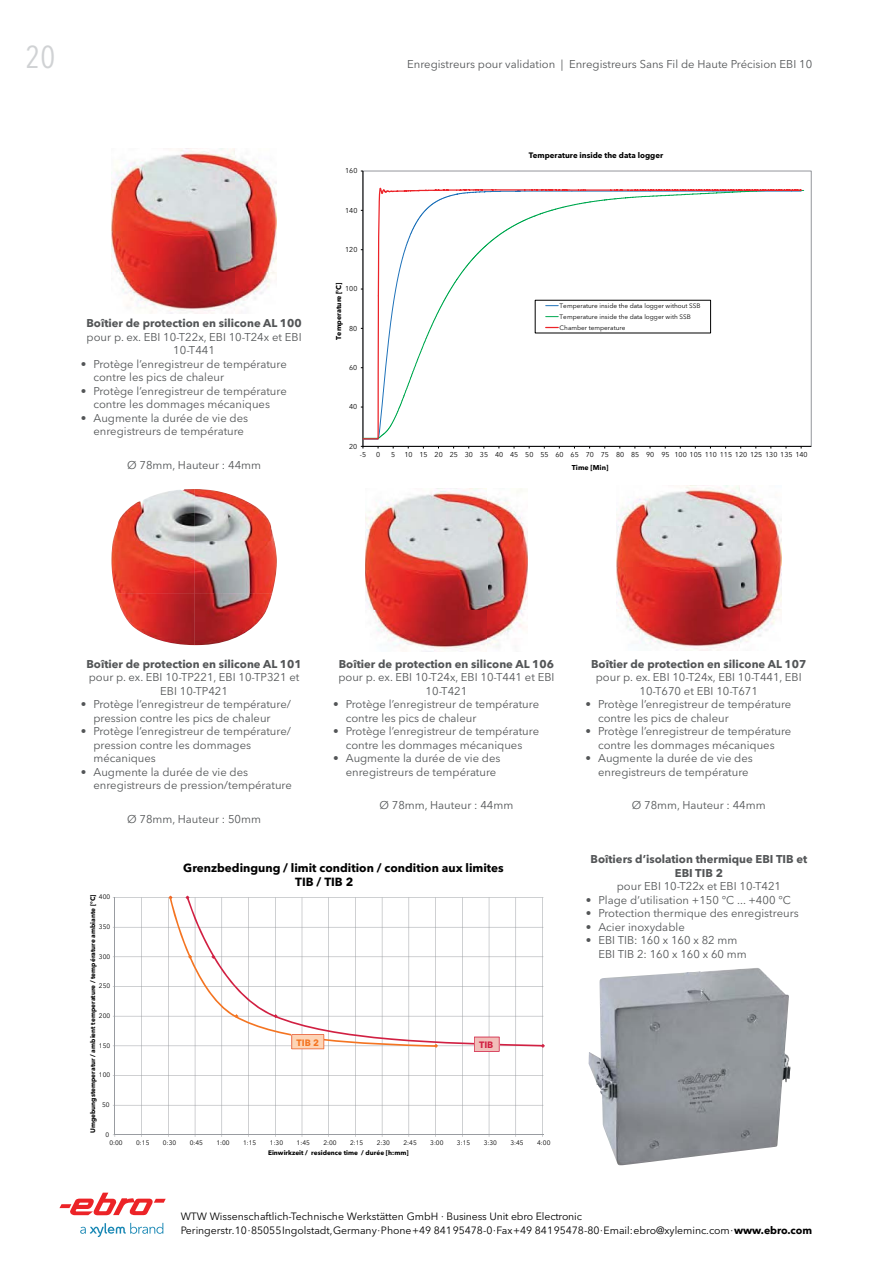
<style>
.page{position:relative;width:893px;height:1263px;background:#fff}
.page>*{position:absolute;margin:0;border:0;box-sizing:border-box;transform-origin:0 0}
.t1{font:condensed 31.5px "Avenir Next LT Pro";color:#d0d2d4}
.t2{font:700 11.7px/14.4px "Avenir Next LT Pro";color:#000}
.t3{font:11.25px/13.5px "Avenir Next LT Pro";color:#535557}
.t4{font:700 11.25px/13.5px "Avenir Next LT Pro";color:#535557;text-align:center}
.t5{font:10.5px/13.5px "Avenir Next LT Pro";letter-spacing:-.005em;color:#000}
.t6{font:700 9.15px "Avenir Next LT Pro";color:#f47421}
.t7{font:700 9.15px "Avenir Next LT Pro";color:#d12042}
.t8{font:700 7.8px "Avenir Next LT Pro";color:#000}
.t9{font:7.05px "Avenir Next LT Pro";color:#000}
.t10{font:700 7.05px "Avenir Next LT Pro";color:#000}
.t11{font:6.45px/10.9px "Avenir Next LT Pro";color:#000}
.t12{font:700 6.45px "Avenir Next LT Pro";color:#000}
.s1{font-weight:700}
</style>
<div class="page">
<hr style="left:115px;top:1105px;width:428px;height:1px;background:#999ca1">
<hr style="left:115px;top:1075px;width:428px;height:1px;background:#999ca1">
<hr style="left:115px;top:1046px;width:428px;height:1px;background:#999ca1">
<hr style="left:115px;top:1016px;width:428px;height:1px;background:#999ca1">
<hr style="left:115px;top:986px;width:428px;height:1px;background:#999ca1">
<hr style="left:115px;top:957px;width:428px;height:1px;background:#999ca1">
<hr style="left:115px;top:927px;width:428px;height:1px;background:#999ca1">
<hr style="left:115px;top:897px;width:428px;height:1px;background:#999ca1">
<hr style="left:141px;top:898px;width:1px;height:237px;background:#999ca1">
<hr style="left:168px;top:898px;width:1px;height:237px;background:#999ca1">
<hr style="left:195px;top:898px;width:1px;height:237px;background:#999ca1">
<hr style="left:222px;top:898px;width:1px;height:237px;background:#999ca1">
<hr style="left:248px;top:898px;width:1px;height:237px;background:#999ca1">
<hr style="left:275px;top:898px;width:1px;height:237px;background:#999ca1">
<hr style="left:302px;top:898px;width:1px;height:237px;background:#999ca1">
<hr style="left:328px;top:898px;width:1px;height:237px;background:#999ca1">
<hr style="left:355px;top:898px;width:1px;height:237px;background:#999ca1">
<hr style="left:382px;top:898px;width:1px;height:237px;background:#999ca1">
<hr style="left:409px;top:898px;width:1px;height:237px;background:#999ca1">
<hr style="left:435px;top:898px;width:1px;height:237px;background:#999ca1">
<hr style="left:462px;top:898px;width:1px;height:237px;background:#999ca1">
<hr style="left:489px;top:898px;width:1px;height:237px;background:#999ca1">
<hr style="left:515px;top:898px;width:1px;height:237px;background:#999ca1">
<hr style="left:542px;top:898px;width:1px;height:237px;background:#999ca1">
<hr style="left:115px;top:898px;width:1px;height:237px;background:#999ca1">
<hr style="left:115px;top:1135px;width:428px;height:1px;background:#999ca1">
<svg style="left:438px;top:897px;width:105px;height:150px"></svg>
<svg style="left:474px;top:1037px;width:26px;height:15px"></svg>
<svg style="left:169px;top:896px;width:269px;height:153px"></svg>
<hr style="left:363px;top:171px;width:1px;height:275px;background:#000">
<hr style="left:363px;top:446px;width:448px;height:1px;background:#000">
<svg style="left:361px;top:182px;width:443px;height:258px"></svg>
<img style="left:588px;top:968px;width:203px;height:198px">
<img style="left:113px;top:489px;width:161px;height:52px">
<img style="left:111px;top:541px;width:166px;height:52px">
<img style="left:116px;top:593px;width:156px;height:52px">
<img style="left:112px;top:149px;width:165px;height:165px">
<img style="left:365px;top:489px;width:163px;height:163px">
<img style="left:616px;top:485px;width:165px;height:165px">
<svg style="left:80px;top:1223px;width:83px;height:14px"></svg>
<svg style="left:59px;top:1193px;width:107px;height:22px"></svg>
<h1 class="t1" style="left:26px;top:44px;width:31px">20</h1>
<p class="t4" style="left:86px;top:318px;width:217px">Boîtier de protection en silicone AL 100</p>
<p class="t3" style="left:87px;top:331px;width:216px;text-align:center">pour p. ex. EBI 10-T22x, EBI 10-T24x et EBI<br>10-T441</p>
<p class="t3" style="left:93px;top:358px;width:195px;text-indent:-13px">• Protège l’enregistreur de température contre les pics de chaleur</p>
<p class="t3" style="left:81px;top:385px;width:208px;text-align:center">• Protège l’enregistreur de température contre les dommages mécaniques</p>
<p class="t3" style="left:93px;top:412px;width:156px;text-indent:-13px">• Augmente la durée de vie des enregistreurs de température</p>
<p class="t3" style="left:127px;top:460px;width:135px">Ø 78mm, Hauteur : 44mm</p>
<p class="t3" style="left:407px;top:58px;width:406px">Enregistreurs pour validation | Enregistreurs Sans Fil de Haute Précision EBI 10</p>
<p class="t9" style="left:345px;top:168px;width:14px">160</p>
<p class="t9" style="left:345px;top:207px;width:14px">140</p>
<p class="t9" style="left:345px;top:247px;width:14px">120</p>
<p class="t10" style="left:336px;top:340px;width:58px;rotate:-90deg">Temperature [°C]</p>
<p class="t9" style="left:345px;top:286px;width:14px">100</p>
<p class="t9" style="left:349px;top:325px;width:10px">80</p>
<p class="t9" style="left:349px;top:365px;width:10px">60</p>
<p class="t9" style="left:349px;top:404px;width:10px">40</p>
<p class="t9" style="left:349px;top:443px;width:10px">20</p>
<p class="t8" style="left:529px;top:152px;width:136px">Temperature inside the data logger</p>
<p class="t11" style="left:560px;top:301px;width:142px">Temperature inside the data logger without SSB<br>Temperature inside the data logger with SSB<br>Chamber temperature</p>
<p class="t9" style="left:360px;top:452px;width:8px">-5</p>
<p class="t9" style="left:376px;top:452px;width:6px">0</p>
<p class="t9" style="left:391px;top:452px;width:6px">5</p>
<p class="t9" style="left:404px;top:452px;width:405px">10 15 20 25 30 35 40 45 50 55 60 65 70 75 80 85 90 95 100 105 110 115 120 125 130 135 140</p>
<p class="t10" style="left:572px;top:464px;width:38px">Time [Min]</p>
<p class="t4" style="left:86px;top:658px;width:217px">Boîtier de protection en silicone AL 101</p>
<p class="t3" style="left:89px;top:671px;width:212px;text-align:center">pour p. ex. EBI 10-TP221, EBI 10-TP321 et<br>EBI 10-TP421</p>
<p class="t3" style="left:93px;top:698px;width:199px;text-indent:-13px">• Protège l’enregistreur de température/ pression contre les pics de chaleur</p>
<p class="t3" style="left:93px;top:725px;width:199px;text-indent:-13px">• Protège l’enregistreur de température/ pression contre les dommages mécaniques</p>
<p class="t3" style="left:93px;top:766px;width:200px;text-indent:-13px">• Augmente la durée de vie des enregistreurs de pression/température</p>
<p class="t3" style="left:127px;top:813px;width:135px">Ø 78mm, Hauteur : 50mm</p>
<p class="t4" style="left:339px;top:658px;width:217px">Boîtier de protection en silicone AL 106</p>
<p class="t3" style="left:338px;top:671px;width:218px;text-align:center">pour p. ex. EBI 10-T24x, EBI 10-T441 et EBI<br>10-T421</p>
<p class="t3" style="left:346px;top:698px;width:195px;text-indent:-13px">• Protège l’enregistreur de température contre les pics de chaleur</p>
<p class="t3" style="left:333px;top:725px;width:208px;text-align:center">• Protège l’enregistreur de température contre les dommages mécaniques</p>
<p class="t3" style="left:346px;top:752px;width:156px;text-indent:-13px">• Augmente la durée de vie des enregistreurs de température</p>
<p class="t3" style="left:379px;top:800px;width:135px">Ø 78mm, Hauteur : 44mm</p>
<p class="t11" style="left:99px;top:892px;width:13px">400</p>
<p class="t12" style="left:90px;top:1133px;width:240px;rotate:-90deg">Umgebungstemperatur / ambient temperature / température ambiante [°C]</p>
<p class="t11" style="left:99px;top:922px;width:13px">350</p>
<p class="t11" style="left:99px;top:952px;width:13px">300</p>
<p class="t11" style="left:99px;top:981px;width:13px">250</p>
<p class="t11" style="left:99px;top:1011px;width:13px">200</p>
<p class="t11" style="left:99px;top:1041px;width:13px">150</p>
<p class="t11" style="left:99px;top:1070px;width:13px">100</p>
<p class="t11" style="left:102px;top:1100px;width:9px">50</p>
<p class="t11" style="left:105px;top:1130px;width:5px">0</p>
<p class="t2" style="left:295px;top:861px;width:210px;text-indent:-112px">Grenzbedingung / limit condition / condition aux limites<br>TIB / TIB 2</p>
<p class="t6" style="left:297px;top:1038px;width:24px">TIB 2</p>
<p class="t7" style="left:479px;top:1041px;width:16px">TIB</p>
<p class="t11" style="left:109px;top:1138px;width:15px">0:00</p>
<p class="t11" style="left:136px;top:1138px;width:15px">0:15</p>
<p class="t11" style="left:163px;top:1138px;width:15px">0:30</p>
<p class="t11" style="left:190px;top:1138px;width:15px">0:45</p>
<p class="t11" style="left:216px;top:1138px;width:15px">1:00</p>
<p class="t11" style="left:243px;top:1138px;width:15px">1:15</p>
<p class="t11" style="left:270px;top:1138px;width:15px">1:30</p>
<p class="t11" style="left:297px;top:1138px;width:15px">1:45</p>
<p class="t11" style="left:323px;top:1138px;width:15px">2:00</p>
<p class="t11" style="left:350px;top:1138px;width:15px">2:15</p>
<p class="t11" style="left:377px;top:1138px;width:15px">2:30</p>
<p class="t11" style="left:403px;top:1138px;width:15px">2:45</p>
<p class="t11" style="left:430px;top:1138px;width:15px">3:00</p>
<p class="t11" style="left:457px;top:1138px;width:15px">3:15</p>
<p class="t11" style="left:484px;top:1138px;width:15px">3:30</p>
<p class="t11" style="left:510px;top:1138px;width:15px">3:45</p>
<p class="t11" style="left:537px;top:1138px;width:15px">4:00</p>
<p class="t12" style="left:268px;top:1150px;width:142px">Einwirkzeit / residence time / durée [h:mm]</p>
<p class="t4" style="left:591px;top:658px;width:217px">Boîtier de protection en silicone AL 107</p>
<p class="t3" style="left:596px;top:671px;width:207px;text-align:center">pour p. ex. EBI 10-T24x, EBI 10-T441, EBI<br>10-T670 et EBI 10-T671</p>
<p class="t3" style="left:598px;top:698px;width:195px;text-indent:-13px">• Protège l’enregistreur de température contre les pics de chaleur</p>
<p class="t3" style="left:585px;top:725px;width:208px;text-align:center">• Protège l’enregistreur de température contre les dommages mécaniques</p>
<p class="t3" style="left:598px;top:752px;width:156px;text-indent:-13px">• Augmente la durée de vie des enregistreurs de température</p>
<p class="t3" style="left:632px;top:800px;width:135px">Ø 78mm, Hauteur : 44mm</p>
<p class="t4" style="left:590px;top:853px;width:218px">Boîtiers d’isolation thermique EBI TIB et<br>EBI TIB 2</p>
<p class="t3" style="left:617px;top:881px;width:166px">pour EBI 10-T22x et EBI 10-T421</p>
<p class="t3" style="left:586px;top:894px;width:207px">• Plage d’utilisation +150 °C ... +400 °C</p>
<p class="t3" style="left:586px;top:908px;width:214px">• Protection thermique des enregistreurs</p>
<p class="t3" style="left:586px;top:921px;width:101px">• Acier inoxydable</p>
<p class="t3" style="left:598px;top:935px;width:150px;text-indent:-13px">• EBI TIB: 160 x 160 x 82 mm<br>EBI TIB 2: 160 x 160 x 60 mm</p>
<p class="t5" style="left:181px;top:1211px;width:633px">WTW Wissenschaftlich-Technische Werkstätten GmbH ∙ Business Unit ebro Electronic<br>Peringerstr. 10 ∙ 85055 Ingolstadt, Germany ∙ Phone +49 841 95478-0 ∙ Fax +49 841 95478-80 ∙ Email: ebro@xyleminc.com ∙ <span class="s1">www.ebro.com</span></p>
</div>
